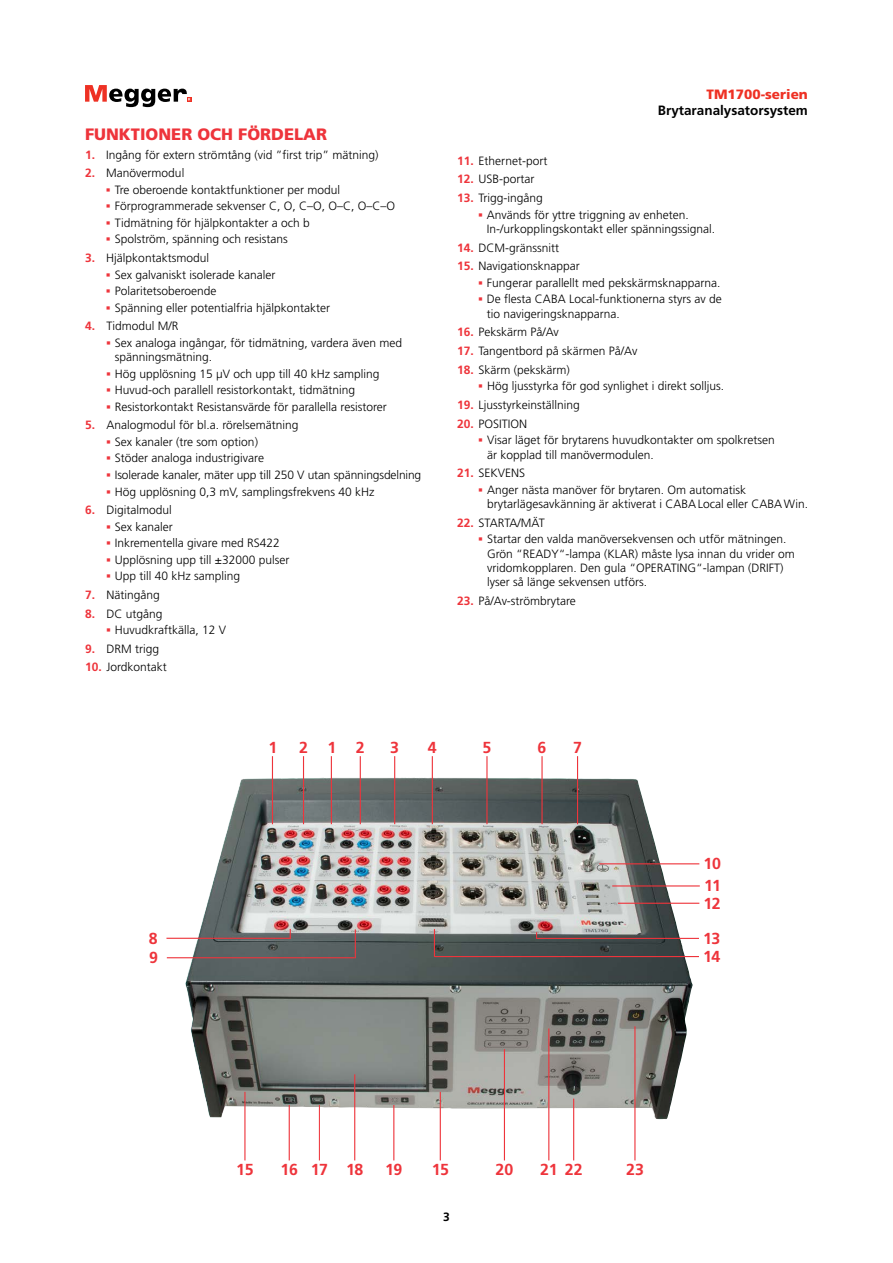
<style>
.page{position:relative;width:893px;height:1263px;background:#fff}
.page>*{position:absolute;margin:0;border:0;box-sizing:border-box;transform-origin:0 0}
.t1{font:900 16.5px "Frutiger LT Std";color:#ee343b}
.t2{font:700 15.9px/22px "Frutiger LT Std";letter-spacing:-.025em;color:#ee343b}
.t3{font:700 13.5px "Frutiger LT Std";color:#000}
.t4{font:900 13.5px "Frutiger LT Std";color:#ee3124}
.t5{font:300 12px/14.4px "Frutiger LT Std";color:#000}
.t6{font:700 12px "Frutiger LT Std";color:#000}
.s1{font-weight:700;color:#ee343b}
.s2{font-family:"Garamond";font-weight:400;color:#ee343b}
</style>
<div class="page">
<svg style="left:85px;top:85px;width:106px;height:22px"></svg>
<img style="left:185px;top:777px;width:508px;height:342px">
<hr style="left:272px;top:756px;width:1px;height:68px;background:#ee343b">
<hr style="left:303px;top:756px;width:1px;height:68px;background:#ee343b">
<hr style="left:394px;top:756px;width:1px;height:68px;background:#ee343b">
<hr style="left:432px;top:756px;width:1px;height:68px;background:#ee343b">
<hr style="left:486px;top:756px;width:2px;height:68px;background:#ee343b">
<hr style="left:541px;top:756px;width:2px;height:68px;background:#ee343b">
<hr style="left:577px;top:756px;width:1px;height:68px;background:#ee343b">
<hr style="left:331px;top:756px;width:1px;height:68px;background:#ee343b">
<hr style="left:360px;top:756px;width:1px;height:68px;background:#ee343b">
<hr style="left:244px;top:1092px;width:1px;height:68px;background:#ee343b">
<hr style="left:289px;top:1105px;width:1px;height:55px;background:#ee343b">
<hr style="left:319px;top:1105px;width:1px;height:55px;background:#ee343b">
<hr style="left:393px;top:1105px;width:1px;height:55px;background:#ee343b">
<hr style="left:440px;top:1092px;width:1px;height:68px;background:#ee343b">
<hr style="left:504px;top:1049px;width:1px;height:111px;background:#ee343b">
<hr style="left:548px;top:1028px;width:1px;height:132px;background:#ee343b">
<hr style="left:573px;top:1098px;width:1px;height:62px;background:#ee343b">
<hr style="left:634px;top:1026px;width:1px;height:134px;background:#ee343b">
<hr style="left:599px;top:863px;width:100px;height:1px;background:#ee343b">
<hr style="left:612px;top:885px;width:88px;height:1px;background:#ee343b">
<hr style="left:618px;top:903px;width:81px;height:1px;background:#ee343b">
<hr style="left:354px;top:1074px;width:1px;height:86px;background:#ee343b">
<hr style="left:167px;top:957px;width:188px;height:1px;background:#ee343b">
<svg style="left:355px;top:929px;width:1px;height:29px"></svg>
<hr style="left:434px;top:956px;width:265px;height:1px;background:#ee343b">
<svg style="left:434px;top:929px;width:1px;height:27px"></svg>
<hr style="left:537px;top:938px;width:162px;height:1px;background:#ee343b">
<hr style="left:166px;top:938px;width:125px;height:1px;background:#ee343b">
<h1 class="t1" style="left:85px;top:124px;width:244px">FUNKTIONER OCH FÖRDELAR</h1>
<p class="t5" style="left:85px;top:147px;width:295px"><span class="s1">1.</span> Ingång för extern strömtång (vid ”first trip” mätning)</p>
<p class="t5" style="left:85px;top:166px;width:101px"><span class="s1">2.</span> Manövermodul</p>
<p class="t5" style="left:106px;top:183px;width:235px"><span class="s2">▪</span> Tre oberoende kontaktfunktioner per modul</p>
<p class="t5" style="left:106px;top:199px;width:290px"><span class="s2">▪</span> Förprogrammerade sekvenser C, O, C–O, O–C, O–C–O</p>
<p class="t5" style="left:106px;top:216px;width:205px"><span class="s2">▪</span> Tidmätning för hjälpkontakter a och b</p>
<p class="t5" style="left:106px;top:232px;width:183px"><span class="s2">▪</span> Spolström, spänning och resistans</p>
<p class="t5" style="left:85px;top:251px;width:125px"><span class="s1">3.</span> Hjälpkontaktsmodul</p>
<p class="t5" style="left:106px;top:267px;width:171px"><span class="s2">▪</span> Sex galvaniskt isolerade kanaler</p>
<p class="t5" style="left:106px;top:284px;width:112px"><span class="s2">▪</span> Polaritetsoberoende</p>
<p class="t5" style="left:106px;top:300px;width:225px"><span class="s2">▪</span> Spänning eller potentialfria hjälpkontakter</p>
<p class="t5" style="left:85px;top:319px;width:95px"><span class="s1">4.</span> Tidmodul M/R</p>
<p class="t5" style="left:115px;top:336px;width:289px;text-indent:-9px"><span class="s2">▪</span> Sex analoga ingångar, för tidmätning, vardera även med spänningsmätning.</p>
<p class="t5" style="left:106px;top:366px;width:275px"><span class="s2">▪</span> Hög upplösning 15 μV och upp till 40 kHz sampling</p>
<p class="t5" style="left:106px;top:383px;width:250px"><span class="s2">▪</span> Huvud-och parallell resistorkontakt, tidmätning</p>
<p class="t5" style="left:106px;top:400px;width:282px"><span class="s2">▪</span> Resistorkontakt Resistansvärde för parallella resistorer</p>
<p class="t5" style="left:85px;top:418px;width:215px"><span class="s1">5.</span> Analogmodul för bl.a. rörelsemätning</p>
<p class="t5" style="left:106px;top:435px;width:153px"><span class="s2">▪</span> Sex kanaler (tre som option)</p>
<p class="t5" style="left:106px;top:451px;width:159px"><span class="s2">▪</span> Stöder analoga industrigivare</p>
<p class="t5" style="left:106px;top:468px;width:316px"><span class="s2">▪</span> Isolerade kanaler, mäter upp till 250 V utan spänningsdelning</p>
<p class="t5" style="left:106px;top:484px;width:270px"><span class="s2">▪</span> Hög upplösning 0,3 mV, samplingsfrekvens 40 kHz</p>
<p class="t5" style="left:85px;top:503px;width:88px"><span class="s1">6.</span> Digitalmodul</p>
<p class="t5" style="left:106px;top:519px;width:68px"><span class="s2">▪</span> Sex kanaler</p>
<p class="t5" style="left:106px;top:536px;width:175px"><span class="s2">▪</span> Inkrementella givare med RS422</p>
<p class="t5" style="left:106px;top:552px;width:185px"><span class="s2">▪</span> Upplösning upp till ±32000 pulser</p>
<p class="t5" style="left:106px;top:569px;width:135px"><span class="s2">▪</span> Upp till 40 kHz sampling</p>
<p class="t5" style="left:85px;top:588px;width:76px"><span class="s1">7.</span> Nätingång</p>
<p class="t5" style="left:85px;top:606px;width:79px"><span class="s1">8.</span> DC utgång</p>
<p class="t5" style="left:106px;top:623px;width:121px"><span class="s2">▪</span> Huvudkraftkälla, 12 V</p>
<p class="t5" style="left:85px;top:641px;width:75px"><span class="s1">9.</span> DRM trigg</p>
<p class="t5" style="left:85px;top:660px;width:83px"><span class="s1">10.</span> Jordkontakt</p>
<p class="t4" style="left:707px;top:86px;width:103px">TM1700-serien</p>
<p class="t3" style="left:658px;top:102px;width:152px">Brytaranalysatorsystem</p>
<p class="t5" style="left:457px;top:154px;width:92px"><span class="s1">11.</span> Ethernet-port</p>
<p class="t5" style="left:457px;top:172px;width:79px"><span class="s1">12.</span> USB-portar</p>
<p class="t5" style="left:457px;top:191px;width:87px"><span class="s1">13.</span> Trigg-ingång</p>
<p class="t5" style="left:487px;top:207px;width:230px;text-indent:-9px"><span class="s2">▪</span> Används för yttre triggning av enheten.<br>In-/urkopplingskontakt eller spänningssignal.</p>
<p class="t5" style="left:457px;top:241px;width:103px"><span class="s1">14.</span> DCM-gränssnitt</p>
<p class="t5" style="left:457px;top:259px;width:124px"><span class="s1">15.</span> Navigationsknappar</p>
<p class="t5" style="left:478px;top:276px;width:244px"><span class="s2">▪</span> Fungerar parallellt med pekskärmsknapparna.</p>
<p class="t5" style="left:487px;top:292px;width:236px;text-indent:-9px"><span class="s2">▪</span> De flesta CABA Local-funktionerna styrs av de tio navigeringsknapparna.</p>
<p class="t5" style="left:457px;top:325px;width:103px"><span class="s1">16.</span> Pekskärm På/Av</p>
<p class="t5" style="left:457px;top:344px;width:182px"><span class="s1">17.</span> Tangentbord på skärmen På/Av</p>
<p class="t5" style="left:457px;top:363px;width:114px"><span class="s1">18.</span> Skärm (pekskärm)</p>
<p class="t5" style="left:478px;top:379px;width:247px"><span class="s2">▪</span> Hög ljusstyrka för god synlighet i direkt solljus.</p>
<p class="t5" style="left:457px;top:398px;width:124px"><span class="s1">19.</span> Ljusstyrkeinställning</p>
<p class="t5" style="left:457px;top:416px;width:71px"><span class="s1">20.</span> POSITION</p>
<p class="t5" style="left:487px;top:433px;width:289px;text-indent:-9px"><span class="s2">▪</span> Visar läget för brytarens huvudkontakter om spolkretsen är kopplad till manövermodulen.</p>
<p class="t5" style="left:457px;top:466px;width:69px"><span class="s1">21.</span> SEKVENS</p>
<p class="t5" style="left:487px;top:482px;width:323px;text-indent:-9px"><span class="s2">▪</span> Anger nästa manöver för brytaren. Om automatisk brytarlägesavkänning är aktiverat i CABALocal eller CABAWin.</p>
<p class="t5" style="left:457px;top:516px;width:89px"><span class="s1">22.</span> STARTA/MÄT</p>
<p class="t5" style="left:487px;top:532px;width:309px;text-indent:-9px"><span class="s2">▪</span> Startar den valda manöversekvensen och utför mätningen.<br>Grön “READY“-lampa (KLAR) måste lysa innan du vrider om vridomkopplaren. Den gula “OPERATING“-lampan (DRIFT) lyser så länge sekvensen utförs.</p>
<p class="t5" style="left:457px;top:594px;width:120px"><span class="s1">23.</span> På/Av-strömbrytare</p>
<h2 class="t2" style="left:268px;top:737px;width:10px">1</h2>
<h2 class="t2" style="left:299px;top:737px;width:67px">212</h2>
<h2 class="t2" style="left:390px;top:737px;width:10px">3</h2>
<h2 class="t2" style="left:428px;top:737px;width:10px">4</h2>
<h2 class="t2" style="left:483px;top:737px;width:10px">5</h2>
<h2 class="t2" style="left:538px;top:737px;width:10px">6</h2>
<h2 class="t2" style="left:573px;top:737px;width:10px">7</h2>
<h2 class="t2" style="left:703px;top:853px;width:19px">10<br>11</h2>
<h2 class="t2" style="left:703px;top:892px;width:19px">12</h2>
<h2 class="t2" style="left:149px;top:927px;width:10px">8</h2>
<h2 class="t2" style="left:703px;top:927px;width:19px">13</h2>
<h2 class="t2" style="left:149px;top:946px;width:10px">9</h2>
<h2 class="t2" style="left:703px;top:945px;width:19px">14</h2>
<h2 class="t2" style="left:236px;top:1159px;width:19px">15</h2>
<h2 class="t2" style="left:281px;top:1159px;width:49px">16 17</h2>
<h2 class="t2" style="left:385px;top:1159px;width:19px">19</h2>
<h2 class="t2" style="left:432px;top:1159px;width:19px">15</h2>
<h2 class="t2" style="left:495px;top:1159px;width:19px">20</h2>
<h2 class="t2" style="left:540px;top:1159px;width:44px">21 22</h2>
<h2 class="t2" style="left:626px;top:1159px;width:19px">23</h2>
<h2 class="t2" style="left:346px;top:1159px;width:19px">18</h2>
<p class="t6" style="left:443px;top:1210px;width:8px">3</p>
</div>
